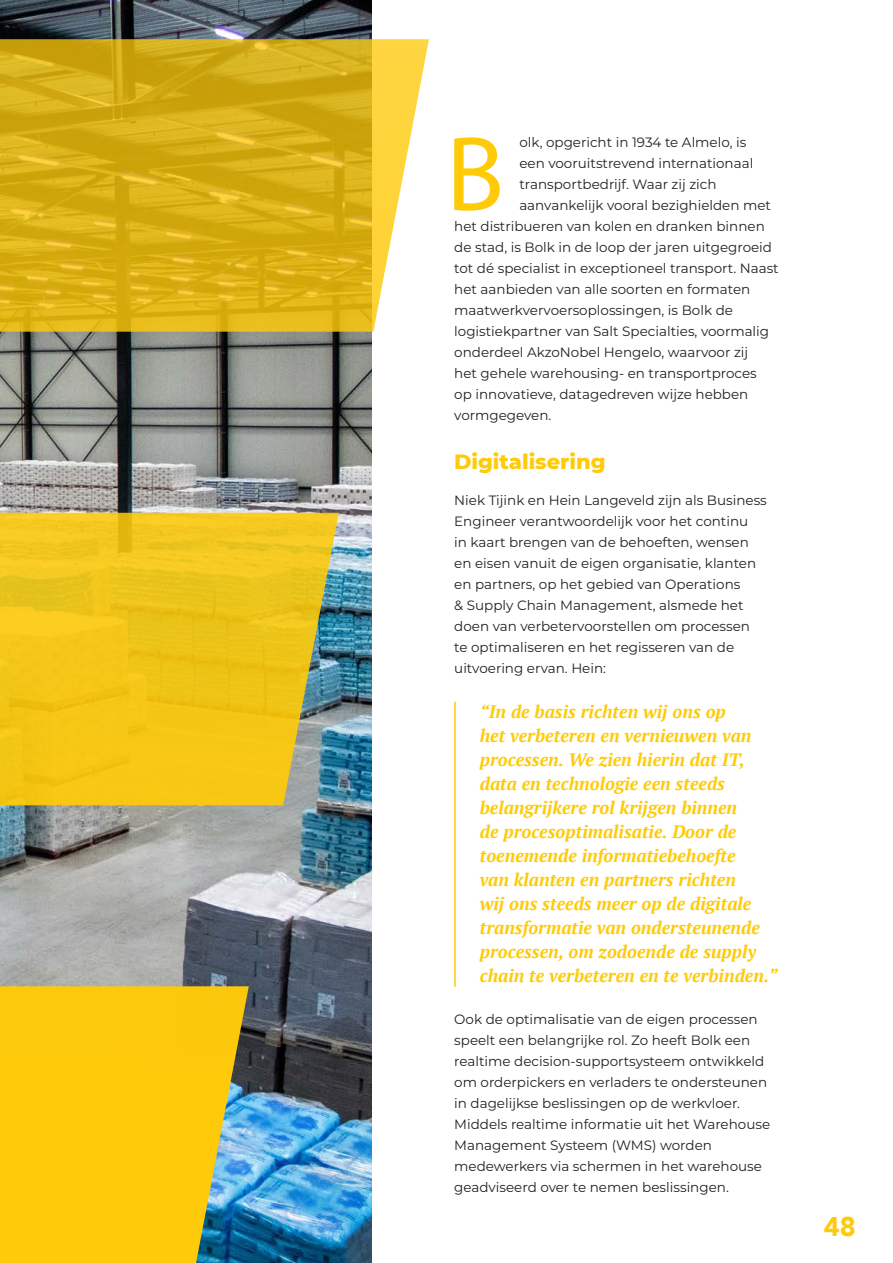
<style>
.page{position:relative;width:893px;height:1263px;background:#fff}
.page>*{position:absolute;margin:0;border:0;box-sizing:border-box;transform-origin:0 0}
.Body_text{font:106.95px "Myriad Pro";color:#ffcb08}
.t1{font:900 27px "Avenir";color:#feca0a}
.Body_Text_Subtitle{font:800 21px "Montserrat";color:#ffcb08}
.Intro_kicker{font:italic 700 18px/24px "PT Serif";color:#ffcb08}
.Body_text-2{font:13.5px/21px "Montserrat";color:#231f20}
</style>
<div class="page">
<img style="left:0;top:0;width:371px;height:39px">
<img style="left:0;top:39px;width:429px;height:1224px">
<hr style="left:454px;top:702px;width:2px;height:284px;background:#ffcb08">
<p class="Body_text" style="left:446px;top:108px;width:59px">B</p>
<p class="Body_text-2" style="left:519px;top:131px;width:228px">olk, opgericht in 1934 te Almelo, is</p>
<p class="Body_text-2" style="left:519px;top:152px;width:235px">een vooruitstrevend internationaal</p>
<p class="Body_text-2" style="left:519px;top:173px;width:199px">transportbedrijf. Waar zij zich</p>
<p class="Body_text-2" style="left:519px;top:194px;width:253px">aanvankelijk vooral bezighielden met</p>
<p class="Body_text-2" style="left:454px;top:215px;width:312px">het distribueren van kolen en dranken binnen</p>
<p class="Body_text-2" style="left:454px;top:236px;width:319px">de stad, is Bolk in de loop der jaren uitgegroeid</p>
<p class="Body_text-2" style="left:454px;top:257px;width:326px">tot dé specialist in exceptioneel transport. Naast</p>
<p class="Body_text-2" style="left:454px;top:278px;width:298px">het aanbieden van alle soorten en formaten</p>
<p class="Body_text-2" style="left:454px;top:299px;width:280px">maatwerkvervoersoplossingen, is Bolk de</p>
<p class="Body_text-2" style="left:454px;top:320px;width:316px">logistiekpartner van Salt Specialties, voormalig</p>
<p class="Body_text-2" style="left:454px;top:341px;width:296px">onderdeel AkzoNobel Hengelo, waarvoor zij</p>
<p class="Body_text-2" style="left:454px;top:362px;width:304px">het gehele warehousing- en transportproces</p>
<p class="Body_text-2" style="left:454px;top:383px;width:296px">op innovatieve, datagedreven wijze hebben</p>
<p class="Body_text-2" style="left:454px;top:404px;width:99px">vormgegeven.</p>
<p class="Body_Text_Subtitle" style="left:454px;top:446px;width:153px">Digitalisering</p>
<p class="Body_text-2" style="left:454px;top:489px;width:314px">Niek Tijink en Hein Langeveld zijn als Business Engineer verantwoordelijk voor het continu<br>in kaart brengen van de behoeften, wensen en eisen vanuit de eigen organisatie, klanten en partners, op het gebied van Operations<br>&amp; Supply Chain Management, alsmede het doen van verbetervoorstellen om processen<br>te optimaliseren en het regisseren van de uitvoering ervan. Hein:</p>
<p class="Intro_kicker" style="left:480px;top:700px;width:299px">“In de basis richten wij ons op<br>het verbeteren en vernieuwen van processen. We zien hierin dat IT, data en technologie een steeds belangrijkere rol krijgen binnen<br>de procesoptimalisatie. Door de toenemende informatiebehoefte<br>van klanten en partners richten<br>wij ons steeds meer op de digitale transformatie van ondersteunende processen, om zodoende de supply chain te verbeteren en te verbinden.”</p>
<p class="Body_text-2" style="left:454px;top:1008px;width:317px">Ook de optimalisatie van de eigen processen speelt een belangrijke rol. Zo heeft Bolk een realtime decision-supportsysteem ontwikkeld om orderpickers en verladers te ondersteunen in dagelijkse beslissingen op de werkvloer.<br>Middels realtime informatie uit het Warehouse Management Systeem (WMS) worden medewerkers via schermen in het warehouse geadviseerd over te nemen beslissingen.</p>
<p class="t1" style="left:824px;top:1203px;width:33px">48</p>
</div>
